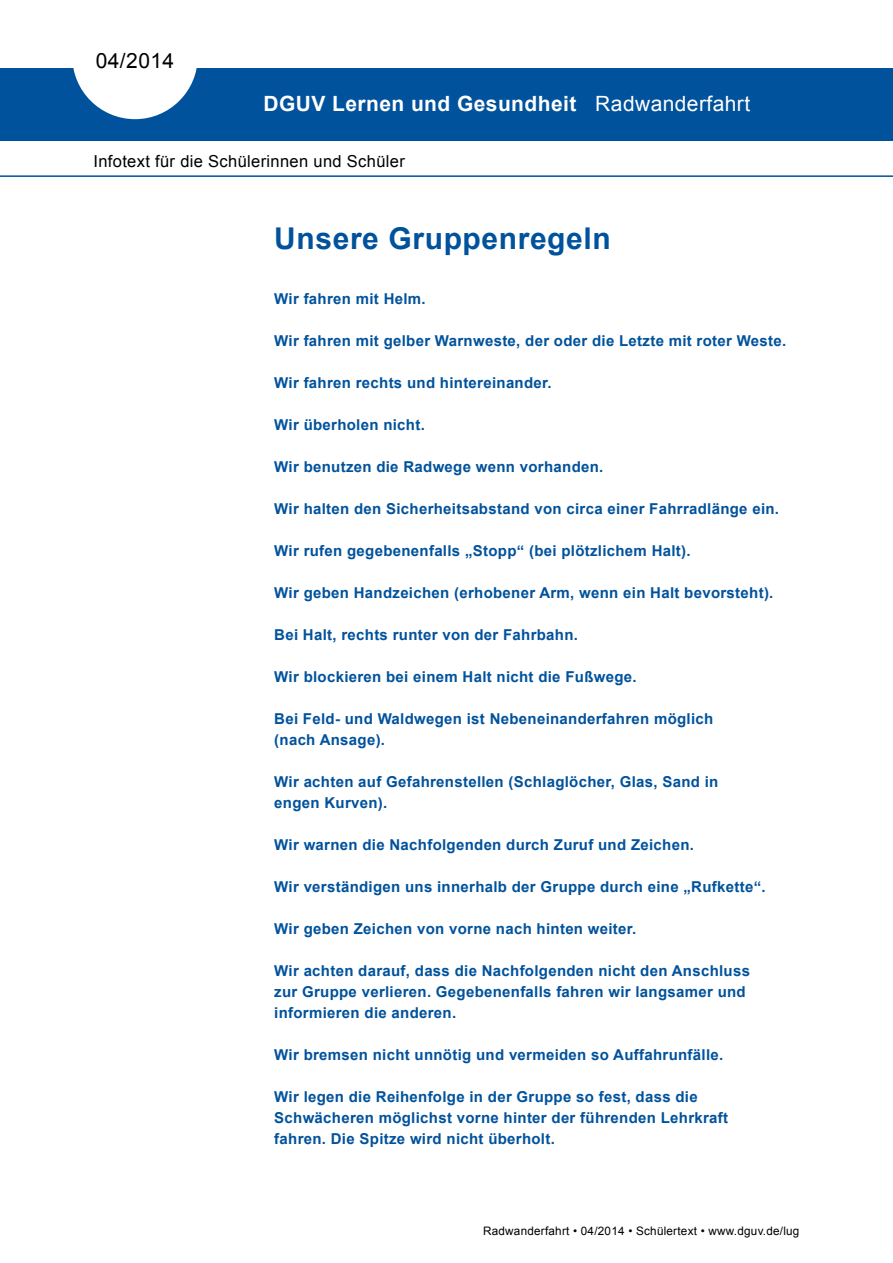
<style>
.page{position:relative;width:893px;height:1263px;background:#fff}
.page>*{position:absolute;margin:0;border:0;box-sizing:border-box;transform-origin:0 0}
.t1{font:700 30px "Arial";letter-spacing:.02em;color:#00529c}
.t2{font:700 21px "Arial";letter-spacing:.02em;color:#fff}
.t3{font:21px "Arial";letter-spacing:.02em;color:#fff}
.t4{font:21px "Arial";letter-spacing:.02em;color:#000}
.t5{font:16.5px "Arial";letter-spacing:.02em;color:#000}
.t6{font:700 15px/21px "Arial";letter-spacing:.02em;color:#00529c}
.t7{font:11.7px "Arial";letter-spacing:.02em;color:#000}
</style>
<div class="page">
<div style="left:0;top:68px;width:893px;height:72px;background:#00529c"></div>
<svg style="left:73px;top:68px;width:124px;height:51px"></svg>
<hr style="left:0;top:175px;width:893px;height:2px;background:#00529c">
<h2 class="t4" style="left:96px;top:47px;width:80px">04/2014</h2>
<h2 class="t2" style="left:264px;top:90px;width:314px">DGUV Lernen und Gesundheit</h2>
<p class="t5" style="left:94px;top:151px;width:313px">Infotext für die Schülerinnen und Schüler</p>
<h2 class="t3" style="left:595px;top:90px;width:156px">Radwanderfahrt</h2>
<h1 class="t1" style="left:274px;top:218px;width:338px">Unsere Gruppenregeln</h1>
<p class="t6" style="left:274px;top:289px;width:153px">Wir fahren mit Helm.</p>
<p class="t6" style="left:274px;top:331px;width:514px">Wir fahren mit gelber Warnweste, der oder die Letzte mit roter Weste.</p>
<p class="t6" style="left:274px;top:373px;width:279px">Wir fahren rechts und hintereinander.</p>
<p class="t6" style="left:274px;top:415px;width:152px">Wir überholen nicht.</p>
<p class="t6" style="left:274px;top:457px;width:331px">Wir benutzen die Radwege wenn vorhanden.</p>
<p class="t6" style="left:274px;top:499px;width:506px">Wir halten den Sicherheitsabstand von circa einer Fahrradlänge ein.</p>
<p class="t6" style="left:274px;top:541px;width:418px">Wir rufen gegebenenfalls „Stopp“ (bei plötzlichem Halt).</p>
<p class="t6" style="left:274px;top:583px;width:501px">Wir geben Handzeichen (erhobener Arm, wenn ein Halt bevorsteht).</p>
<p class="t6" style="left:274px;top:625px;width:305px">Bei Halt, rechts runter von der Fahrbahn.</p>
<p class="t6" style="left:274px;top:667px;width:364px">Wir blockieren bei einem Halt nicht die Fußwege.</p>
<p class="t6" style="left:274px;top:709px;width:441px">Bei Feld- und Waldwegen ist Nebeneinanderfahren möglich (nach Ansage).</p>
<p class="t6" style="left:274px;top:772px;width:446px">Wir achten auf Gefahrenstellen (Schlaglöcher, Glas, Sand in engen Kurven).</p>
<p class="t6" style="left:274px;top:835px;width:421px">Wir warnen die Nachfolgenden durch Zuruf und Zeichen.</p>
<p class="t6" style="left:274px;top:877px;width:493px">Wir verständigen uns innerhalb der Gruppe durch eine „Rufkette“.</p>
<p class="t6" style="left:274px;top:919px;width:364px">Wir geben Zeichen von vorne nach hinten weiter.</p>
<p class="t6" style="left:274px;top:961px;width:477px">Wir achten darauf, dass die Nachfolgenden nicht den Anschluss zur Gruppe verlieren. Gegebenenfalls fahren wir langsamer und informieren die anderen.</p>
<p class="t6" style="left:274px;top:1045px;width:450px">Wir bremsen nicht unnötig und vermeiden so Auffahrunfälle.</p>
<p class="t6" style="left:274px;top:1087px;width:455px">Wir legen die Reihenfolge in der Gruppe so fest, dass die<br>Schwächeren möglichst vorne hinter der führenden Lehrkraft fahren. Die Spitze wird nicht überholt.</p>
<p class="t7" style="left:483px;top:1223px;width:318px">Radwanderfahrt • 04/2014 • Schülertext • www.dguv.de/lug</p>
</div>
